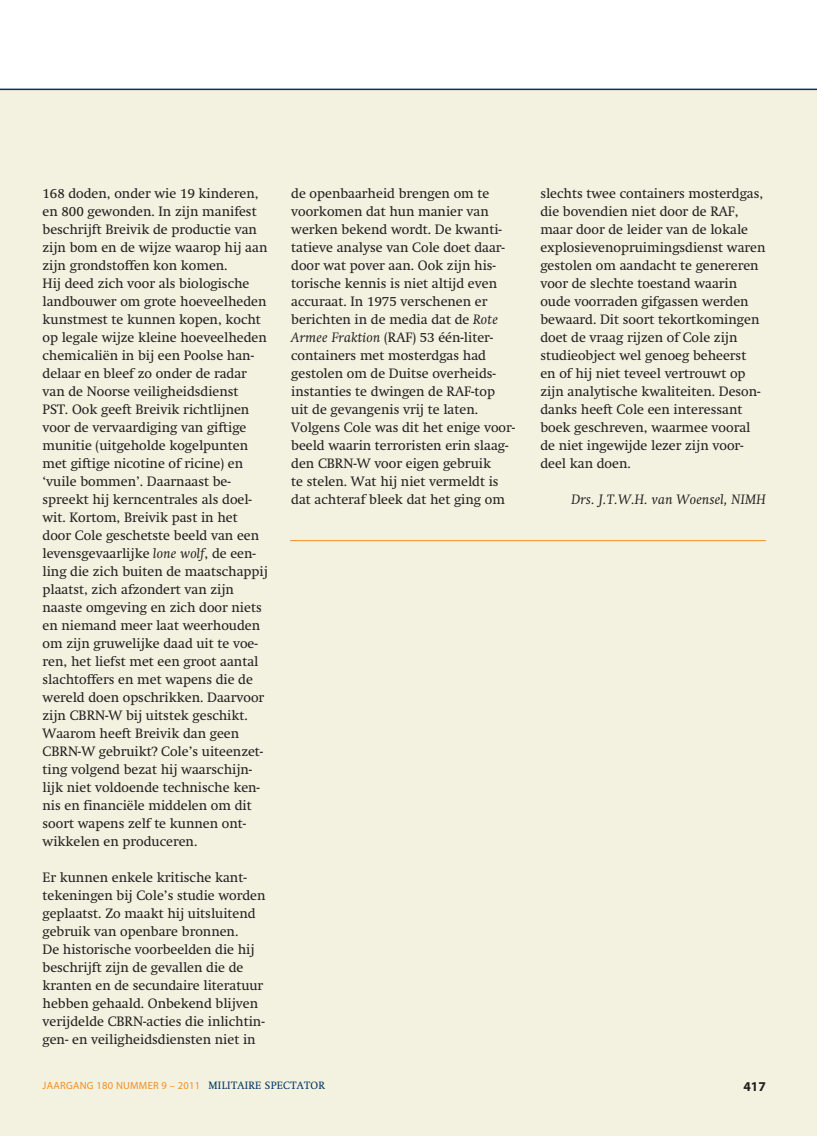
<style>
.page{position:relative;width:817px;height:1136px;background:#fff}
.page>*{position:absolute;margin:0;border:0;box-sizing:border-box;transform-origin:0 0}
.t1{font:13.5px/18px "Swift";color:#231f20}
.t2{font:italic 13.5px "Swift";letter-spacing:.025em;color:#231f20}
.t3{font:700 13.5px "Myriad Pro";color:#231f20}
.t4{font:10.5px "Myriad Pro";letter-spacing:.025em;color:#f68f1e}
.s1{font-style:italic}
.s2{font-family:"Swift";color:#003562}
</style>
<div class="page">
<div style="left:0;top:89px;width:816px;height:1046px;background:#f3f1df"></div>
<hr style="left:0;top:89px;width:816px;height:1px;background:#003562">
<hr style="left:290px;top:540px;width:475px;height:1px;background:#f68f1e">
<p class="t1" style="left:43px;top:186px;width:227px">168 doden, onder wie 19 kinderen, en 800 gewonden. In zijn manifest beschrijft Breivik de productie van zijn bom en de wijze waarop hij aan zijn grondstoffen kon komen.<br>Hij deed zich voor als biologische landbouwer om grote hoeveelheden kunstmest te kunnen kopen, kocht op legale wijze kleine hoeveelheden chemicaliën in bij een Poolse han&shy;delaar en bleef zo onder de radar van de Noorse veiligheidsdienst<br>PST. Ook geeft Breivik richtlijnen voor de vervaardiging van giftige munitie (uitgeholde kogelpunten met giftige nicotine of ricine) en ‘vuile bommen’. Daarnaast be&shy;spreekt hij kerncentrales als doel&shy;wit. Kortom, Breivik past in het door Cole geschetste beeld van een levensgevaarlijke <span class="s1">lone wolf</span>, de een&shy;ling die zich buiten de maatschappij plaatst, zich afzondert van zijn naaste omgeving en zich door niets en niemand meer laat weerhouden om zijn gruwelijke daad uit te voe&shy;ren, het liefst met een groot aantal slachtoffers en met wapens die de wereld doen opschrikken. Daarvoor zijn CBRN-W bij uitstek geschikt.<br>Waarom heeft Breivik dan geen CBRN-W gebruikt? Cole’s uiteenzet&shy;ting volgend bezat hij waarschijn&shy;lijk niet voldoende technische ken&shy;nis en financiële middelen om dit soort wapens zelf te kunnen ont&shy;wikkelen en produceren.</p>
<p class="t1" style="left:43px;top:869px;width:224px">Er kunnen enkele kritische kant&shy;tekeningen bij Cole’s studie worden geplaatst. Zo maakt hij uitsluitend gebruik van openbare bronnen.<br>De historische voorbeelden die hij beschrijft zijn de gevallen die de kranten en de secundaire literatuur hebben gehaald. Onbekend blijven verijdelde CBRN-acties die inlichtin&shy;gen- en veiligheidsdiensten niet in</p>
<p class="t1" style="left:291px;top:185px;width:225px">de openbaarheid brengen om te voorkomen dat hun manier van werken bekend wordt. De kwanti&shy;tatieve analyse van Cole doet daar&shy;door wat pover aan. Ook zijn his&shy;torische kennis is niet altijd even accuraat. In 1975 verschenen er berichten in de media dat de <span class="s1">Rote<br>Armee Fraktion</span> (RAF) 53 één-liter&shy;containers met mosterdgas had gestolen om de Duitse overheids&shy;instanties te dwingen de RAF-top uit de gevangenis vrij te laten.<br>Volgens Cole was dit het enige voor&shy;beeld waarin terroristen erin slaag&shy;den CBRN-W voor eigen gebruik<br>te stelen. Wat hij niet vermeldt is dat achteraf bleek dat het ging om</p>
<p class="t1" style="left:540px;top:185px;width:227px">slechts twee containers mosterdgas, die bovendien niet door de RAF, maar door de leider van de lokale explosievenopruimingsdienst waren gestolen om aandacht te genereren voor de slechte toestand waarin oude voorraden gifgassen werden bewaard. Dit soort tekortkomingen doet de vraag rijzen of Cole zijn studieobject wel genoeg beheerst<br>en of hij niet teveel vertrouwt op zijn analytische kwaliteiten. Deson&shy;danks heeft Cole een interessant boek geschreven, waarmee vooral de niet ingewijde lezer zijn voor&shy;deel kan doen.</p>
<p class="t2" style="left:571px;top:494px;width:196px">Drs. J.T.W.H. van Woensel, NIMH</p>
<p class="t4" style="left:42px;top:1080px;width:284px">JAARGANG 180 NUMMER 9 – 2011 <span class="s2">MILITAIRE SPECTATOR</span></p>
<p class="t3" style="left:743px;top:1081px;width:24px">417</p>
</div>
